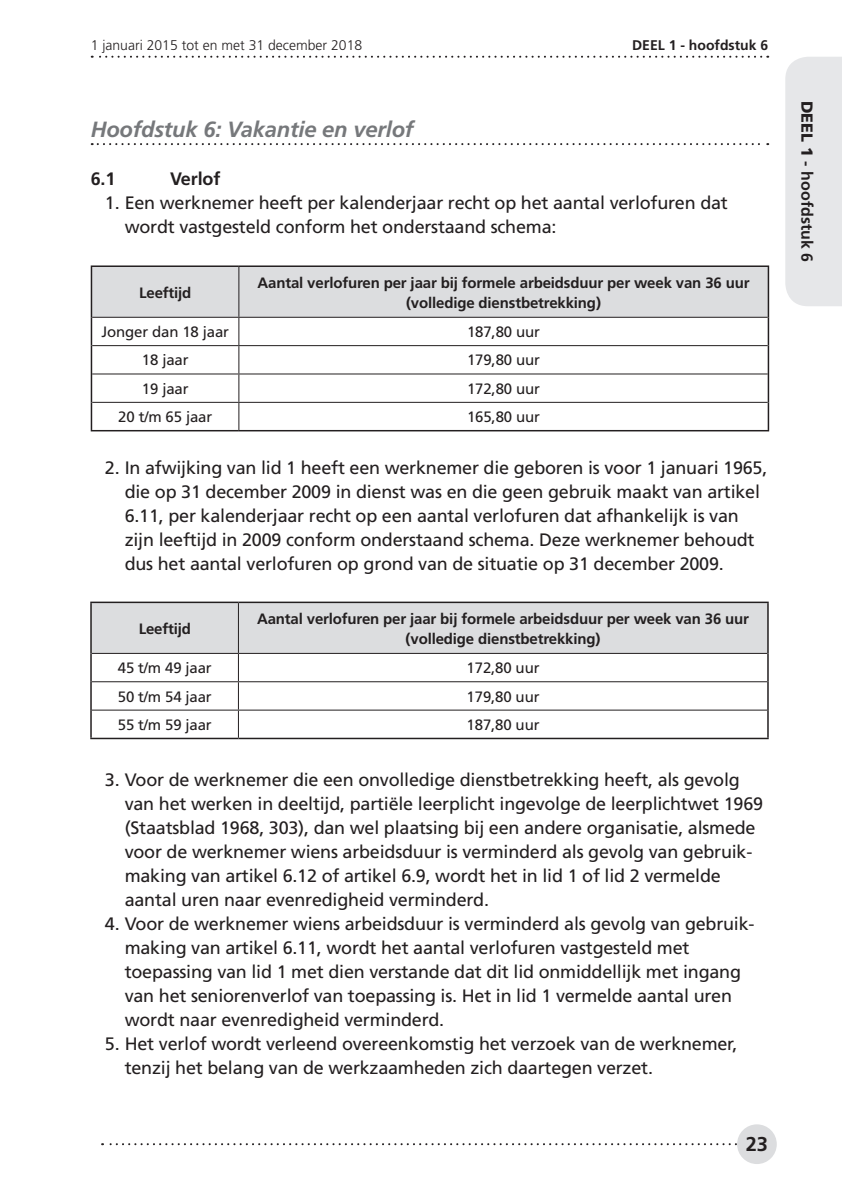
<style>
.page{position:relative;width:842px;height:1191px;background:#fff}
.page>*{position:absolute;margin:0;border:0;box-sizing:border-box;transform-origin:0 0}
.t1{font:italic 700 22px "Frutiger LT Std";letter-spacing:-.01em;color:#76787b}
.t2{font:700 20px "Frutiger LT Std";color:#231f20}
.t3{font:18px/24px "Frutiger LT Std";letter-spacing:-.01em;color:#231f20}
.t4{font:700 18px "Frutiger LT Std";letter-spacing:-.01em;color:#231f20}
.t5{font:700 16px "Frutiger LT Std";color:#231f20}
.t6{font:700 15px/20px "Frutiger LT Std";letter-spacing:-.01em;color:#231f20;text-align:center}
.t7{font:15px "Frutiger LT Std";letter-spacing:-.01em;color:#231f20}
.t8{font:300 14px "Frutiger LT Std";color:#231f20}
.t9{font:700 14px "Frutiger LT Std";color:#231f20}
.s1{font-weight:900}
</style>
<div class="page">
<div style="left:785px;top:57px;width:57px;height:249px;background:#e6e7e9"></div>
<svg style="left:102px;top:1143px;width:635px;height:2px"></svg>
<svg style="left:92px;top:56px;width:669px;height:2px"></svg>
<div style="left:737px;top:1124px;width:40px;height:40px;background:#dcdddf;border-radius:50%"></div>
<svg style="left:92px;top:143px;width:676px;height:2px"></svg>
<hr style="left:91px;top:265px;width:148px;height:2px;background:#231f20">
<hr style="left:239px;top:265px;width:530px;height:2px;background:#231f20">
<svg style="left:91px;top:266px;width:678px;height:164px"></svg>
<hr style="left:91px;top:430px;width:148px;height:1px;background:#231f20">
<hr style="left:239px;top:430px;width:530px;height:1px;background:#231f20">
<svg style="left:92px;top:603px;width:675px;height:134px"></svg>
<hr style="left:90px;top:601px;width:148px;height:2px;background:#231f20">
<hr style="left:90px;top:603px;width:2px;height:50px;background:#231f20">
<hr style="left:238px;top:601px;width:531px;height:2px;background:#231f20">
<hr style="left:767px;top:603px;width:2px;height:50px;background:#231f20">
<hr style="left:90px;top:653px;width:2px;height:29px;background:#231f20">
<hr style="left:767px;top:653px;width:2px;height:29px;background:#231f20">
<hr style="left:90px;top:682px;width:2px;height:28px;background:#231f20">
<hr style="left:767px;top:682px;width:2px;height:28px;background:#231f20">
<hr style="left:90px;top:710px;width:2px;height:27px;background:#231f20">
<hr style="left:767px;top:710px;width:2px;height:27px;background:#231f20">
<hr style="left:90px;top:737px;width:148px;height:2px;background:#231f20">
<hr style="left:238px;top:737px;width:531px;height:2px;background:#231f20">
<p class="t8" style="left:91px;top:37px;width:273px">1 januari 2015 tot en met 31 december 2018</p>
<p class="t9" style="left:632px;top:37px;width:138px">DEEL 1 - hoofdstuk 6</p>
<p class="t1" style="left:91px;top:117px;width:324px">Hoofdstuk 6: Vakantie en verlof</p>
<p class="t4" style="left:91px;top:169px;width:26px">6.1</p>
<p class="t4" style="left:170px;top:169px;width:52px">Verlof</p>
<p class="t3" style="left:125px;top:191px;width:605px;text-indent:-20px">1. Een werknemer heeft per kalenderjaar recht op het aantal verlofuren dat wordt vastgesteld conform het onderstaand schema:</p>
<p class="t6" style="left:139px;top:282px;width:54px">Leeftijd</p>
<p class="t6" style="left:257px;top:272px;width:494px">Aantal verlofuren per jaar bij formele arbeidsduur per week van 36 uur (volledige dienstbetrekking)</p>
<p class="t7" style="left:102px;top:323px;width:129px">Jonger dan 18 jaar</p>
<p class="t7" style="left:467px;top:323px;width:74px">187,80 uur</p>
<p class="t7" style="left:142px;top:351px;width:48px">18 jaar</p>
<p class="t7" style="left:467px;top:351px;width:74px">179,80 uur</p>
<p class="t7" style="left:142px;top:380px;width:48px">19 jaar</p>
<p class="t7" style="left:467px;top:380px;width:74px">172,80 uur</p>
<p class="t7" style="left:118px;top:408px;width:95px">20 t/m 65 jaar</p>
<p class="t7" style="left:467px;top:408px;width:74px">165,80 uur</p>
<p class="t3" style="left:125px;top:455px;width:644px;text-indent:-20px">2. In afwijking van lid 1 heeft een werknemer die geboren is voor 1 januari 1965, die op 31 december 2009 in dienst was en die geen gebruik maakt van artikel 6.11, per kalenderjaar recht op een aantal verlofuren dat afhankelijk is van zijn leeftijd in 2009 conform onderstaand schema. Deze werknemer behoudt dus het aantal verlofuren op grond van de situatie op 31 december 2009.</p>
<p class="t6" style="left:139px;top:618px;width:54px">Leeftijd</p>
<p class="t6" style="left:257px;top:608px;width:494px">Aantal verlofuren per jaar bij formele arbeidsduur per week van 36 uur (volledige dienstbetrekking)</p>
<p class="t7" style="left:118px;top:659px;width:95px">45 t/m 49 jaar</p>
<p class="t7" style="left:467px;top:659px;width:74px">172,80 uur</p>
<p class="t7" style="left:118px;top:687px;width:95px">50 t/m 54 jaar</p>
<p class="t7" style="left:467px;top:687px;width:74px">179,80 uur</p>
<p class="t7" style="left:118px;top:715px;width:95px">55 t/m 59 jaar</p>
<p class="t7" style="left:467px;top:715px;width:74px">187,80 uur</p>
<p class="t3" style="left:125px;top:767px;width:640px;text-indent:-20px">3. Voor de werknemer die een onvolledige dienstbetrekking heeft, als gevolg van het werken in deeltijd, partiële leerplicht ingevolge de leerplichtwet 1969 (Staatsblad 1968, 303), dan wel plaatsing bij een andere organisatie, alsmede voor de werknemer wiens arbeidsduur is verminderd als gevolg van gebruik&shy;making van artikel 6.12 of artikel 6.9, wordt het in lid 1 of lid 2 vermelde aantal uren naar evenredigheid verminderd.</p>
<p class="t3" style="left:125px;top:911px;width:631px;text-indent:-20px">4. Voor de werknemer wiens arbeidsduur is verminderd als gevolg van gebruik&shy;making van artikel 6.11, wordt het aantal verlofuren vastgesteld met toepassing van lid 1 met dien verstande dat dit lid onmiddellijk met ingang van het seniorenverlof van toepassing is. Het in lid 1 vermelde aantal uren wordt naar evenredigheid verminderd.</p>
<p class="t3" style="left:125px;top:1031px;width:614px;text-indent:-20px">5. Het verlof wordt verleend overeenkomstig het verzoek van de werknemer, tenzij het belang van de werkzaamheden zich daartegen verzet.</p>
<p class="t2" style="left:746px;top:1132px;width:24px">23</p>
<p class="t5" style="left:816px;top:101px;width:162px;rotate:90deg"><span class="s1">DEEL 1</span> - hoofdstuk 6</p>
</div>
